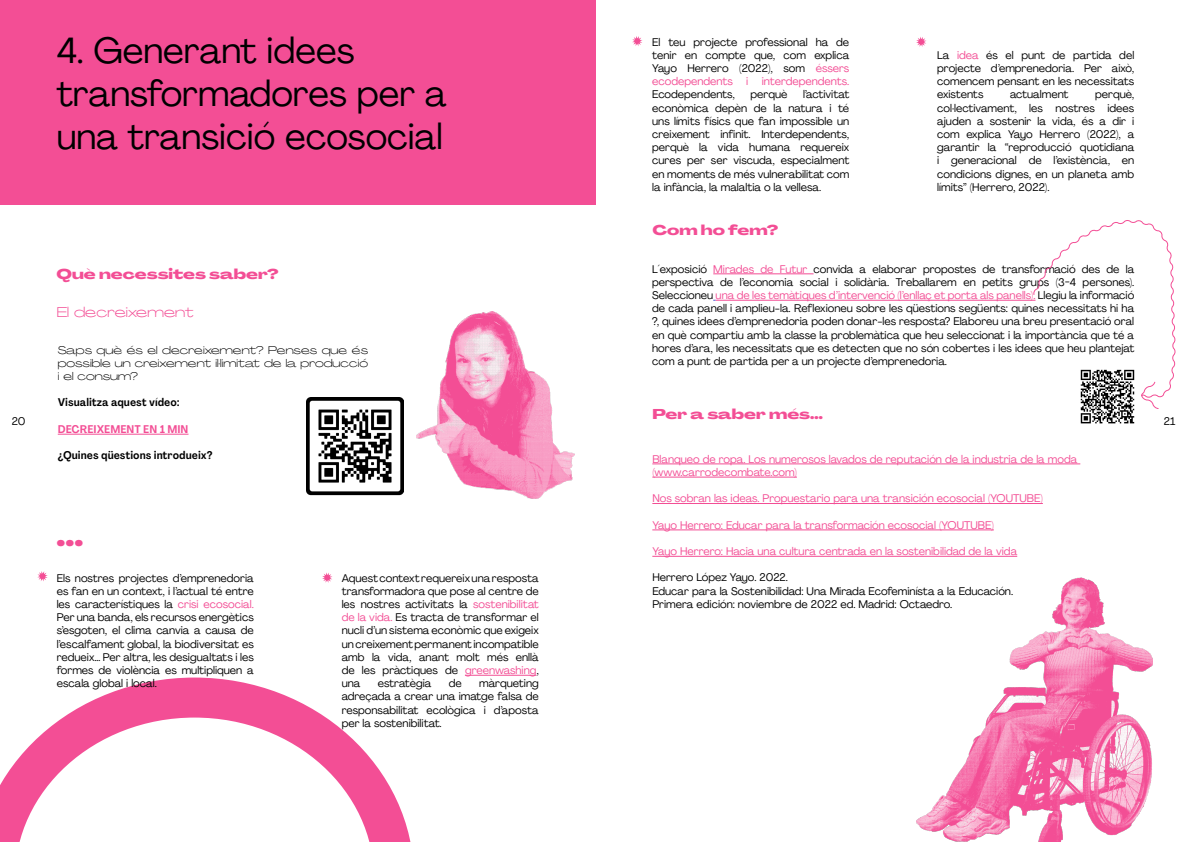
<style>
.page{position:relative;width:1191px;height:842px;background:#fff}
.page>*{position:absolute;margin:0;border:0;box-sizing:border-box;transform-origin:0 0}
.t1{font:36px/43.2px "Agrandir";color:#000}
.t2{font:800 29px "Agrandir Grand";color:#f34e95}
.t3{font:800 14px "Agrandir Grand";color:#f34e95}
.t4{font:300 14px "Agrandir Grand";color:#f34e95}
.t5{font:11px/13.2px "Agrandir";color:#000;text-align:justify}
.t6{font:11px/13.2px "Agrandir";color:#f34e95}
.t7{font:300 11px/13.2px "Agrandir Grand";color:#000;text-align:justify}
.t8{font:700 11px "Agrandir Text";color:#000}
.t9{font:700 11px "Agrandir Text";color:#f34e95}
.s1{color:#f34e95}
</style>
<div class="page">
<svg style="left:37px;top:571px;width:11px;height:10px"></svg>
<svg style="left:322px;top:572px;width:10px;height:11px"></svg>
<svg style="left:0;top:677px;width:411px;height:165px"></svg>
<div style="left:0;top:0;width:595px;height:204px;background:#f34e95"></div>
<hr style="left:465px;top:675px;width:71px;height:1px;background:#f34e95">
<hr style="left:58px;top:434px;width:130px;height:1px;background:#f34e95">
<img style="left:307px;top:397px;width:97px;height:98px">
<img style="left:417px;top:311px;width:157px;height:187px">
<svg style="left:632px;top:36px;width:10px;height:10px"></svg>
<svg style="left:916px;top:37px;width:10px;height:10px"></svg>
<img style="left:916px;top:578px;width:236px;height:264px">
<hr style="left:713px;top:274px;width:100px;height:1px;background:#f34e95">
<hr style="left:715px;top:300px;width:320px;height:1px;background:#f34e95">
<hr style="left:652px;top:464px;width:428px;height:1px;background:#f34e95">
<hr style="left:652px;top:477px;width:145px;height:1px;background:#f34e95">
<hr style="left:652px;top:503px;width:390px;height:1px;background:#f34e95">
<hr style="left:652px;top:530px;width:342px;height:1px;background:#f34e95">
<hr style="left:652px;top:556px;width:365px;height:1px;background:#f34e95">
<img style="left:1080px;top:409px;width:55px;height:15px">
<svg style="left:1033px;top:220px;width:143px;height:189px"></svg>
<h1 class="t1" style="left:57px;top:28px;width:391px">4. Generant idees transformadores per a una transició ecosocial</h1>
<p class="t5" style="left:652px;top:35px;width:199px">El teu projecte professional ha de tenir en compte que, com explica Yayo Herrero (2022), som <span class="s1">éssers ecodependents i interdependents.</span></p>
<p class="t5" style="left:652px;top:88px;width:84px">Ecodependents,</p>
<p class="t5" style="left:750px;top:88px;width:38px">perquè</p>
<p class="t5" style="left:652px;top:88px;width:199px;text-indent:151px">l’activitat econòmica depèn de la natura i té uns límits físics que fan impossible un creixement infinit. Interdependents, perquè la vida humana requereix cures per ser viscuda, especialment en moments de més vulnerabilitat com la infància, la malaltia o la vellesa.</p>
<p class="t3" style="left:652px;top:221px;width:127px">Com ho fem?</p>
<p class="t5" style="left:937px;top:48px;width:199px">La <span class="s1">idea</span> és el punt de partida del projecte d’emprenedoria. Per això, comencem pensant en les necessitats existents</p>
<p class="t5" style="left:937px;top:88px;width:199px;text-indent:158px">perquè, col·lectivament, les nostres idees ajuden a sostenir la vida, és a dir i com explica Yayo Herrero (2022), a garantir la “reproducció quotidiana i generacional de l’existència, en condicions dignes, en un planeta amb límits” (Herrero, 2022).</p>
<p class="t5" style="left:1010px;top:88px;width:60px">actualment</p>
<p class="t5" style="left:652px;top:262px;width:483px">L´exposició <span class="s1">Mirades de Futur</span> convida a elaborar propostes de transformació des de la perspectiva de l’economia social i solidària. Treballarem en petits grups (3-4 persones).<br>Seleccioneu <span class="s1">una de les temàtiques d’intervenció (l’enllaç et porta als panells).</span> Llegiu la informació de cada panell i amplieu-la. Reflexioneu sobre les qüestions següents: quines necessitats hi ha ?, quines idees d’emprenedoria poden donar-les resposta? Elaboreu una breu presentació oral en què compartiu amb la classe la problemàtica que heu seleccionat i la importància que té a hores d’ara, les necessitats que es detecten que no són cobertes i les idees que heu plantejat com a punt de partida per a un projecte d’emprenedoria.</p>
<p class="t3" style="left:57px;top:265px;width:224px">Què necessites saber?</p>
<p class="t4" style="left:57px;top:303px;width:138px">El decreixement</p>
<p class="t7" style="left:58px;top:343px;width:312px">Saps què és el decreixement? Penses que és possible un creixement il·limitat de la producció i el consum?</p>
<p class="t8" style="left:58px;top:396px;width:123px">Visualitza aquest vídeo:</p>
<p class="t9" style="left:58px;top:422px;width:132px">DECREIXEMENT EN 1 MIN</p>
<p class="t8" style="left:58px;top:449px;width:156px">¿Quines qüestions introdueix?</p>
<p class="t3" style="left:652px;top:406px;width:172px">Per a saber més…</p>
<p class="t6" style="left:652px;top:452px;width:426px">Blanqueo de ropa. Los numerosos lavados de reputación de la industria de la moda (www.carrodecombate.com)</p>
<p class="t6" style="left:652px;top:492px;width:392px">Nos sobran las ideas. Propuestario para una transición ecosocial (YOUTUBE)</p>
<p class="t6" style="left:652px;top:518px;width:343px">Yayo Herrero: Educar para la transformación ecosocial (YOUTUBE)</p>
<p class="t6" style="left:652px;top:544px;width:366px">Yayo Herrero: Hacia una cultura centrada en la sostenibilidad de la vida</p>
<p class="t5" style="left:652px;top:571px;width:362px;text-align:left">Herrero López Yayo. 2022.<br>Educar para la Sostenibilidad: Una Mirada Ecofeminísta a la Educación.<br>Primera edición: noviembre de 2022 ed. Madrid: Octaedro.</p>
<p class="t5" style="left:12px;top:414px;width:15px">20</p>
<p class="t5" style="left:1163px;top:414px;width:13px">21</p>
<h2 class="t2" style="left:57px;top:518px;width:28px">...</h2>
<p class="t5" style="left:57px;top:571px;width:199px">Els nostres projectes d’emprenedoria es fan en un context, i l’actual té entre les característiques la <span class="s1">crisi ecosocial.<br></span>Per una banda, els recursos energètics s’esgoten, el clima canvia a causa de l’escalfament global, la biodiversitat es redueix… Per altra, les desigualtats i les formes de violència es multipliquen a escala global i local.</p>
<p class="t5" style="left:342px;top:571px;width:199px">Aquest context requereix una resposta transformadora que pose al centre de les nostres activitats la <span class="s1">sostenibilitat de la vida.</span> Es tracta de transformar el nucli d’un sistema econòmic que exigeix un creixement permanent incompatible amb la vida, anant molt més enllà de les pràctiques de <span class="s1">greenwashing</span>, una</p>
<p class="t5" style="left:342px;top:676px;width:199px;text-indent:137px">màrqueting adreçada a crear una imatge falsa de responsabilitat ecològica i d’aposta per la sostenibilitat.</p>
<p class="t5" style="left:378px;top:676px;width:55px">estratègia</p>
<p class="t5" style="left:449px;top:676px;width:15px">de</p>
</div>
